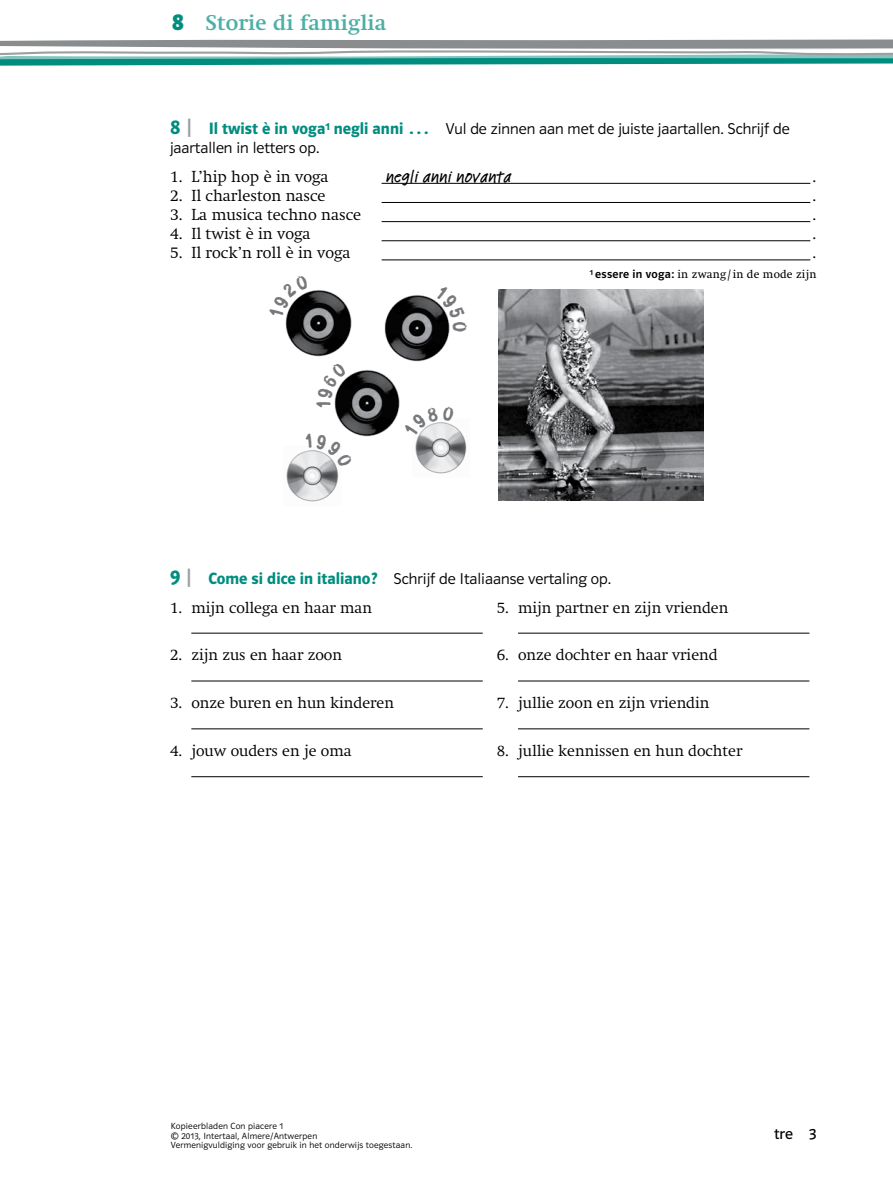
<style>
.page{position:relative;width:893px;height:1191px;background:#fff}
.page>*{position:absolute;margin:0;border:0;box-sizing:border-box;transform-origin:0 0}
.t1{font:700 21px "Klett Swift";letter-spacing:.01em;color:#4dafa5}
.t2{font:500 18px "Linotype Feltpen";color:#000}
.t3{font:15.75px/19.2px "Polo ST11 K Leicht";color:#000}
.t4{font:300 15.75px "Klett Swift";color:#000}
.t5{font:15.75px "Polo ST11 K Buch";color:#000}
.t6{font:300 15.3px "Klett Swift";color:#000}
.t7{font:11.25px "Klett Swift";letter-spacing:.02em;color:#000}
.t8{font:9px/9.6px "Polo ST11 K Leicht";letter-spacing:.02em;color:#000}
.s1{font-family:"Polo ST11 K";font-size:24px;color:#008d7f}
.s2{font-family:"Polo ST11 K Hfett";font-size:21px;color:#008d7f}
.s3{font-family:"Polo ST11 K Krftg";font-size:21px;color:#9d9fa2}
.s4{font-family:"Polo ST11 K Hfett";font-size:16.5px;color:#008d7f}
.s5{font-family:"Polo ST11 K Krftg";font-size:12px}
</style>
<div class="page">
<svg style="left:0;top:39px;width:893px;height:27px"></svg>
<hr style="left:382px;top:183px;width:428px;height:1px;background:#000">
<hr style="left:382px;top:202px;width:428px;height:1px;background:#000">
<hr style="left:382px;top:221px;width:428px;height:1px;background:#000">
<hr style="left:382px;top:240px;width:428px;height:1px;background:#000">
<hr style="left:382px;top:259px;width:428px;height:1px;background:#000">
<hr style="left:191px;top:633px;width:292px;height:1px;background:#000">
<hr style="left:191px;top:680px;width:292px;height:1px;background:#000">
<hr style="left:191px;top:728px;width:292px;height:1px;background:#000">
<hr style="left:191px;top:776px;width:292px;height:1px;background:#000">
<hr style="left:518px;top:633px;width:291px;height:1px;background:#000">
<hr style="left:518px;top:680px;width:291px;height:1px;background:#000">
<hr style="left:518px;top:728px;width:291px;height:1px;background:#000">
<hr style="left:518px;top:776px;width:291px;height:1px;background:#000">
<img style="left:285px;top:290px;width:67px;height:67px">
<img style="left:384px;top:295px;width:66px;height:66px">
<img style="left:334px;top:370px;width:66px;height:66px">
<img style="left:286px;top:451px;width:53px;height:51px">
<img style="left:415px;top:426px;width:52px;height:48px">
<img style="left:499px;top:290px;width:205px;height:210px">
<svg style="left:285px;top:290px;width:24px;height:27px"></svg>
<svg style="left:435px;top:295px;width:15px;height:36px"></svg>
<svg style="left:334px;top:370px;width:13px;height:37px"></svg>
<svg style="left:305px;top:433px;width:48px;height:34px"></svg>
<svg style="left:415px;top:422px;width:39px;height:14px"></svg>
<h1 class="t1" style="left:172px;top:11px;width:216px"><span class="s1">8</span> Storie di famiglia</h1>
<p class="t3" style="left:170px;top:119px;width:621px"><span class="s2">8</span> <span class="s3">|</span> <span class="s4">Il twist è in voga</span><sup>1</sup> <span class="s4">negli anni …</span> Vul de zinnen aan met de juiste jaartallen. Schrijf de jaartallen in letters op.</p>
<p class="t4" style="left:170px;top:167px;width:160px">1. L’hip hop è in voga</p>
<p class="t2" style="left:386px;top:164px;width:127px">negli anni novanta</p>
<p class="t4" style="left:813px;top:167px;width:5px">.</p>
<p class="t4" style="left:170px;top:186px;width:157px">2. Il charleston nasce</p>
<p class="t4" style="left:813px;top:186px;width:5px">.</p>
<p class="t4" style="left:170px;top:205px;width:193px">3. La musica techno nasce</p>
<p class="t4" style="left:813px;top:205px;width:5px">.</p>
<p class="t4" style="left:170px;top:225px;width:142px">4. Il twist è in voga</p>
<p class="t4" style="left:813px;top:225px;width:5px">.</p>
<p class="t4" style="left:170px;top:244px;width:182px">5. Il rock’n roll è in voga</p>
<p class="t4" style="left:813px;top:244px;width:5px">.</p>
<p class="t7" style="left:590px;top:267px;width:228px"><sup>1</sup> <span class="s5">essere in voga:</span> in zwang / in de mode zijn</p>
<p class="t3" style="left:170px;top:569px;width:442px"><span class="s2">9</span> <span class="s3">|</span> <span class="s4">Come si dice in italiano?</span> Schrijf de Italiaanse vertaling op.</p>
<p class="t6" style="left:170px;top:598px;width:203px">1. mijn collega en haar man</p>
<p class="t6" style="left:170px;top:646px;width:174px">2. zijn zus en haar zoon</p>
<p class="t6" style="left:170px;top:694px;width:225px">3. onze buren en hun kinderen</p>
<p class="t6" style="left:170px;top:742px;width:183px">4. jouw ouders en je oma</p>
<p class="t6" style="left:497px;top:598px;width:233px">5. mijn partner en zijn vrienden</p>
<p class="t6" style="left:497px;top:646px;width:222px">6. onze dochter en haar vriend</p>
<p class="t6" style="left:497px;top:694px;width:214px">7. jullie zoon en zijn vriendin</p>
<p class="t6" style="left:497px;top:742px;width:247px">8. jullie kennissen en hun dochter</p>
<p class="t8" style="left:171px;top:1121px;width:243px">Kopieerbladen Con piacere 1<br>© 2013, Intertaal, Almere/Antwerpen<br>Vermenigvuldiging voor gebruik in het onderwijs toegestaan.</p>
<p class="t5" style="left:774px;top:1125px;width:44px">tre 3</p>
</div>
